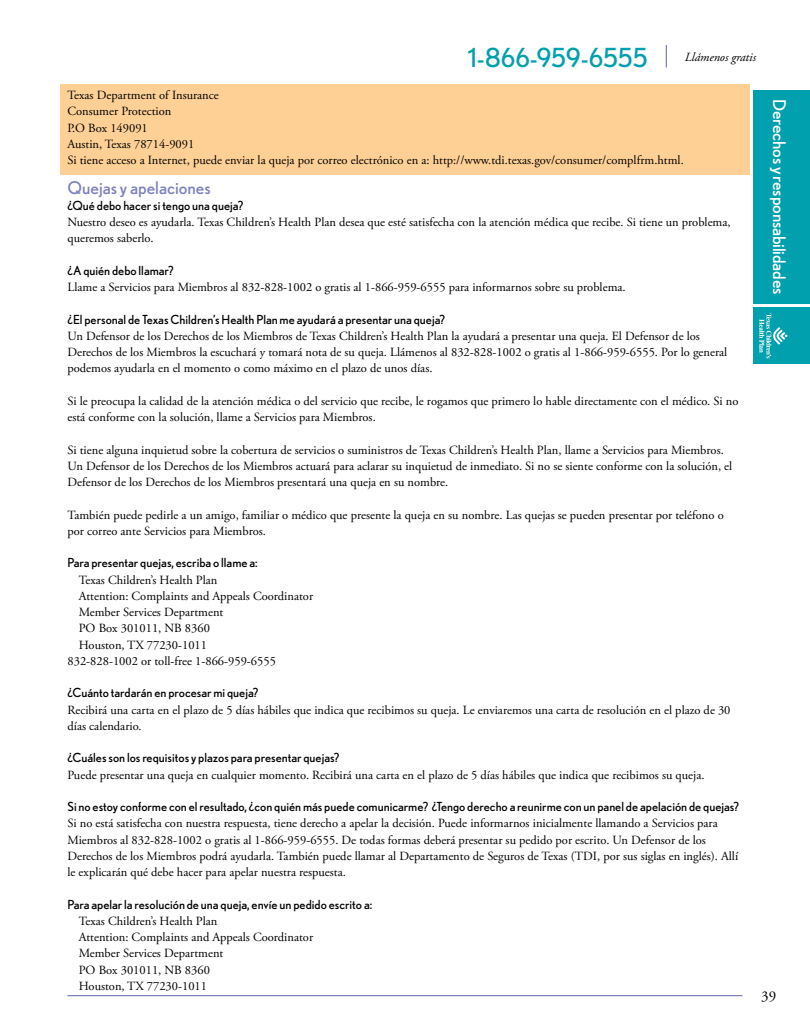
<style>
.page{position:relative;width:810px;height:1035px;background:#fff}
.page>*{position:absolute;margin:0;border:0;box-sizing:border-box;transform-origin:0 0}
.t1{font:26.25px "Nobel";letter-spacing:-.02em;color:#00a0af}
.t2{font:17.5px "Nobel";letter-spacing:-.01em;color:#fff}
.t3{font:17.5px "Nobel";color:#7e81be}
.t4{font:15px "Adobe Garamond Pro";color:#000}
.t5{font:12.5px/16.2px "Adobe Garamond Pro";color:#000}
.t6{font:12.5px "Nobel";color:#000}
.t7{font:italic 12.5px "Adobe Garamond Pro";color:#000}
</style>
<div class="page">
<div style="left:60px;top:84px;width:690px;height:91px;background:#fed095"></div>
<hr style="left:68px;top:995px;width:674px;height:1px;background:#7e81be">
<div style="left:754px;top:308px;width:56px;height:56px;background:#00a0af"></div>
<svg style="left:759px;top:313px;width:29px;height:45px"></svg>
<div style="left:754px;top:90px;width:56px;height:213px;background:#00a0af"></div>
<svg style="left:666px;top:45px;width:1px;height:23px"></svg>
<h1 class="t1" style="left:468px;top:42px;width:181px">1-866-959-6555</h1>
<p class="t7" style="left:685px;top:49px;width:72px">Llámenos gratis</p>
<p class="t5" style="left:68px;top:87px;width:618px">Texas Department of Insurance<br>Consumer Protection<br>P.O Box 149091<br>Austin, Texas 78714-9091<br>Si tiene acceso a Internet, puede enviar la queja por correo electrónico en a: http://www.tdi.texas.gov/consumer/complfrm.html.</p>
<h2 class="t3" style="left:68px;top:177px;width:145px">Quejas y apelaciones</h2>
<p class="t6" style="left:68px;top:198px;width:177px">¿Qué debo hacer si tengo una queja?</p>
<p class="t5" style="left:68px;top:214px;width:665px">Nuestro deseo es ayudarla. Texas Children’s Health Plan desea que esté satisfecha con la atención médica que recibe. Si tiene un problema, queremos saberlo.</p>
<p class="t6" style="left:68px;top:263px;width:108px">¿A quién debo llamar?</p>
<p class="t5" style="left:68px;top:279px;width:560px">Llame a Servicios para Miembros al 832-828-1002 o gratis al 1-866-959-6555 para informarnos sobre su problema.</p>
<p class="t6" style="left:68px;top:312px;width:379px">¿El personal de Texas Children’s Health Plan me ayudará a presentar una queja?</p>
<p class="t5" style="left:68px;top:328px;width:661px">Un Defensor de los Derechos de los Miembros de Texas Children’s Health Plan la ayudará a presentar una queja. El Defensor de los<br>Derechos de los Miembros la escuchará y tomará nota de su queja. Llámenos al 832-828-1002 o gratis al 1-866-959-6555. Por lo general podemos ayudarla en el momento o como máximo en el plazo de unos días.</p>
<p class="t5" style="left:68px;top:393px;width:673px">Si le preocupa la calidad de la atención médica o del servicio que recibe, le rogamos que primero lo hable directamente con el médico. Si no está conforme con la solución, llame a Servicios para Miembros.</p>
<p class="t5" style="left:68px;top:442px;width:666px">Si tiene alguna inquietud sobre la cobertura de servicios o suministros de Texas Children’s Health Plan, llame a Servicios para Miembros.<br>Un Defensor de los Derechos de los Miembros actuará para aclarar su inquietud de inmediato. Si no se siente conforme con la solución, el<br>Defensor de los Derechos de los Miembros presentará una queja en su nombre.</p>
<p class="t5" style="left:68px;top:507px;width:658px">También puede pedirle a un amigo, familiar o médico que presente la queja en su nombre. Las quejas se pueden presentar por teléfono o por correo ante Servicios para Miembros.</p>
<p class="t6" style="left:68px;top:555px;width:192px">Para presentar quejas, escriba o llame a:</p>
<p class="t5" style="left:79px;top:572px;width:140px">Texas Children’s Health Plan</p>
<p class="t5" style="left:79px;top:588px;width:236px">Attention: Complaints and Appeals Coordinator</p>
<p class="t5" style="left:79px;top:604px;width:146px">Member Services Department</p>
<p class="t5" style="left:79px;top:621px;width:133px">PO Box 301011, NB 8360</p>
<p class="t5" style="left:79px;top:637px;width:130px">Houston, TX 77230-1011</p>
<p class="t5" style="left:68px;top:653px;width:210px">832-828-1002 or toll-free 1-866-959-6555</p>
<p class="t6" style="left:68px;top:685px;width:193px">¿Cuánto tardarán en procesar mi queja?</p>
<p class="t5" style="left:68px;top:702px;width:665px">Recibirá una carta en el plazo de 5 días hábiles que indica que recibimos su queja. Le enviaremos una carta de resolución en el plazo de 30 días calendario.</p>
<p class="t6" style="left:68px;top:750px;width:273px">¿Cuáles son los requisitos y plazos para presentar quejas?</p>
<p class="t5" style="left:68px;top:767px;width:639px">Puede presentar una queja en cualquier momento. Recibirá una carta en el plazo de 5 días hábiles que indica que recibimos su queja.</p>
<p class="t6" style="left:68px;top:799px;width:673px">Si no estoy conforme con el resultado, ¿con quién más puede comunicarme? ¿Tengo derecho a reunirme con un panel de apelación de quejas?</p>
<p class="t5" style="left:68px;top:816px;width:672px">Si no está satisfecha con nuestra respuesta, tiene derecho a apelar la decisión. Puede informarnos inicialmente llamando a Servicios para Miembros al 832-828-1002 o gratis al 1-866-959-6555. De todas formas deberá presentar su pedido por escrito. Un Defensor de los Derechos de los Miembros podrá ayudarla. También puede llamar al Departamento de Seguros de Texas (TDI, por sus siglas en inglés). Allí le explicarán qué debe hacer para apelar nuestra respuesta.</p>
<p class="t6" style="left:68px;top:897px;width:306px">Para apelar la resolución de una queja, envíe un pedido escrito a:</p>
<p class="t5" style="left:79px;top:913px;width:236px">Texas Children’s Health Plan<br>Attention: Complaints and Appeals Coordinator<br>Member Services Department<br>PO Box 301011, NB 8360<br>Houston, TX 77230-1011</p>
<h2 class="t2" style="left:790px;top:99px;width:197px;rotate:90deg">Derechos y responsabilidades</h2>
<p class="t4" style="left:761px;top:987px;width:16px">39</p>
</div>
